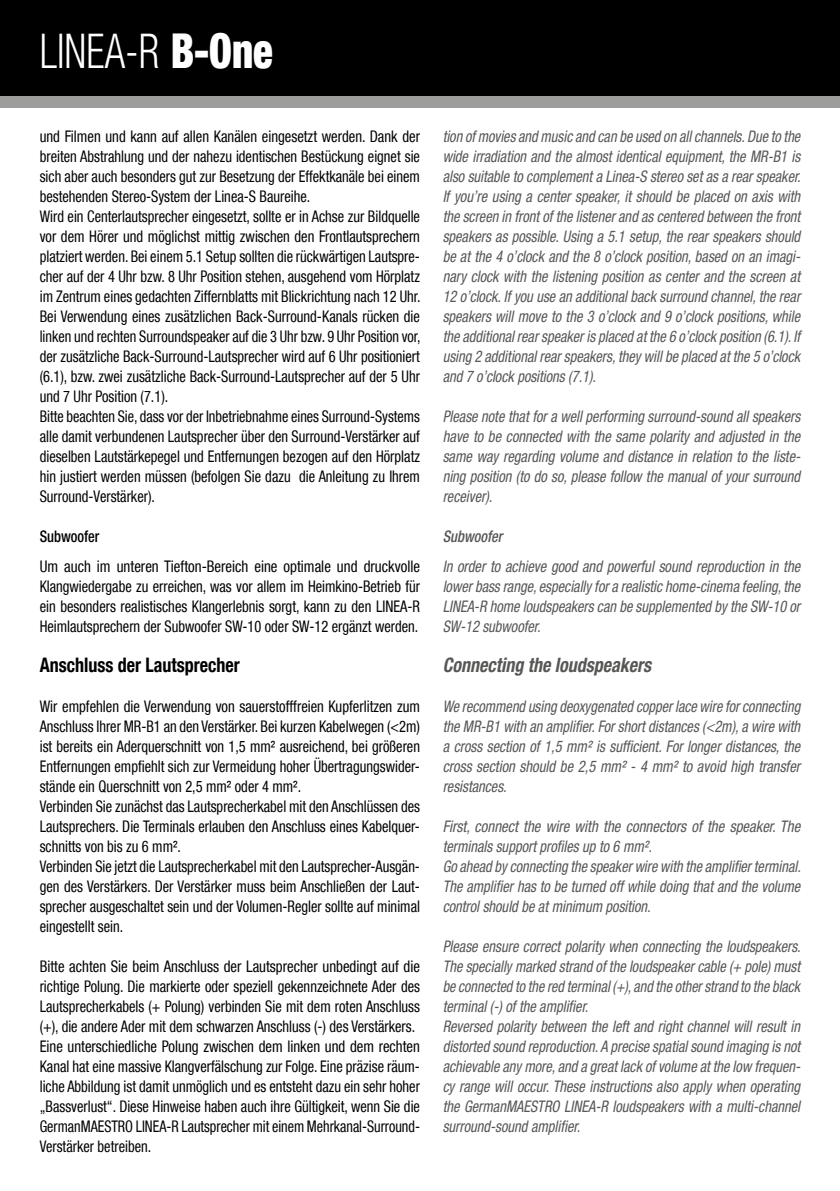
<style>
.page{position:relative;width:840px;height:1191px;background:#fff}
.page>*{position:absolute;margin:0;border:0;box-sizing:border-box;transform-origin:0 0}
.t1{font:300 condensed 48px "Helvetica Neue LT Com";color:#fff;scale:.85 1}
.t2{font:italic 700 condensed 20px "Helvetica Neue LT Com";color:#575756;scale:.9 1}
.t3{font:700 condensed 20px "Helvetica Neue LT Com";color:#000;scale:.9 1}
.t4{font:condensed 16px/20px "Helvetica Neue LT Com";color:#000;scale:.91 1}
.t5{font:italic condensed 16px/20px "Helvetica Neue LT Com";color:#575756;text-align:justify;scale:.89 1}
.t6{font:italic condensed 16px/20px "Helvetica Neue LT Com";color:#575756;text-align:justify;scale:.9 1}
.t7{font:condensed 16px/20px "Helvetica Neue LT Com";color:#000;scale:.92 1}
.t8{font:condensed 16px/20px "Helvetica Neue LT Com";color:#000;text-align:justify;scale:.93 1}
.t9{font:italic condensed 16px/20px "Helvetica Neue LT Com";color:#575756;scale:.93 1}
.t10{font:italic condensed 16px/20px "Helvetica Neue LT Com";color:#575756;text-align:justify;scale:.91 1}
.t11{font:500 condensed 16px "Helvetica Neue LT Com";color:#000;scale:.9 1}
.t12{font:italic 500 condensed 16px "Helvetica Neue LT Com";color:#575756;scale:.9 1}
.s1{font-weight:900}
</style>
<div class="page">
<div style="left:0;top:0;width:839px;height:96px;background:#000"></div>
<div style="left:0;top:96px;width:839px;height:12px;background:#9d9d9c"></div>
<h1 class="t1" style="left:40px;top:23px;width:276px">LINEA-R <span class="s1">B-One</span></h1>
<p class="t4" style="left:40px;top:126px;width:420px">und Filmen und kann auf allen Kanälen eingesetzt werden. Dank der breiten Abstrahlung und der nahezu identischen Bestückung eignet sie sich aber auch besonders gut zur Besetzung der Effektkanäle bei einem bestehenden Stereo-System der Linea-S Baureihe.<br>Wird ein Centerlautsprecher eingesetzt, sollte er in Achse zur Bildquelle vor dem Hörer und möglichst mittig zwischen den Frontlautsprechern platziert werden. Bei einem 5.1 Setup sollten die rückwärtigen Lautspre&shy;cher auf der 4 Uhr bzw. 8 Uhr Position stehen, ausgehend vom Hörplatz im Zentrum eines gedachten Ziffernblatts mit Blickrichtung nach 12 Uhr.<br>Bei Verwendung eines zusätzlichen Back-Surround-Kanals rücken die linken und rechten Surroundspeaker auf die 3 Uhr bzw. 9 Uhr Position vor, der zusätzliche Back-Surround-Lautsprecher wird auf 6 Uhr positioniert (6.1), bzw. zwei zusätzliche Back-Surround-Lautsprecher auf der 5 Uhr und 7 Uhr Position (7.1).<br>Bitte beachten Sie, dass vor der Inbetriebnahme eines Surround-Systems alle damit verbundenen Lautsprecher über den Surround-Verstärker auf dieselben Lautstärkepegel und Entfernungen bezogen auf den Hörplatz hin justiert werden müssen (befolgen Sie dazu die Anleitung zu Ihrem Surround-Verstärker).</p>
<p class="t11" style="left:40px;top:527px;width:68px">Subwoofer</p>
<p class="t8" style="left:40px;top:556px;width:410px">Um auch im unteren Tiefton-Bereich eine optimale und druckvolle Klangwiedergabe zu erreichen, was vor allem im Heimkino-Betrieb für ein besonders realistisches Klangerlebnis sorgt, kann zu den LINEA-R Heimlautsprechern der Subwoofer SW-10 oder SW-12 ergänzt werden.</p>
<p class="t3" style="left:40px;top:653px;width:224px">Anschluss der Lautsprecher</p>
<p class="t4" style="left:40px;top:696px;width:419px">Wir empfehlen die Verwendung von sauerstofffreien Kupferlitzen zum Anschluss Ihrer MR-B1 an den Verstärker. Bei kurzen Kabelwegen (&lt;2m) ist bereits ein Aderquerschnitt von 1,5 mm² ausreichend, bei größeren Entfernungen empfiehlt sich zur Vermeidung hoher Übertragungswider&shy;stände ein Querschnitt von 2,5 mm² oder 4 mm².<br>Verbinden Sie zunächst das Lautsprecherkabel mit den Anschlüssen des Lautsprechers. Die Terminals erlauben den Anschluss eines Kabelquer&shy;schnitts von bis zu 6 mm².<br>Verbinden Sie jetzt die Lautsprecherkabel mit den Lautsprecher-Ausgän&shy;gen des Verstärkers. Der Verstärker muss beim Anschließen der Laut&shy;sprecher ausgeschaltet sein und der Volumen-Regler sollte auf minimal eingestellt sein.</p>
<p class="t7" style="left:40px;top:956px;width:414px">Bitte achten Sie beim Anschluss der Lautsprecher unbedingt auf die richtige Polung. Die markierte oder speziell gekennzeichnete Ader des Lautsprecherkabels (+ Polung) verbinden Sie mit dem roten Anschluss (+), die andere Ader mit dem schwarzen Anschluss (-) des Verstärkers.<br>Eine unterschiedliche Polung zwischen dem linken und dem rechten Kanal hat eine massive Klangverfälschung zur Folge. Eine präzise räum&shy;liche Abbildung ist damit unmöglich und es entsteht dazu ein sehr hoher „Bassverlust“. Diese Hinweise haben auch ihre Gültigkeit, wenn Sie die GermanMAESTRO LINEA-R Lautsprecher mit einem Mehrkanal-Surround-Verstärker betreiben.</p>
<p class="t5" style="left:442px;top:126px;width:403px">tion of movies and music and can be used on all channels. Due to the wide irradiation and the almost identical equipment, the MR-B1 is also suitable to complement a Linea-S stereo set as a rear speaker.<br>If you’re using a center speaker, it should be placed on axis with the screen in front of the listener and as centered between the front speakers as possible. Using a 5.1 setup, the rear speakers should be at the 4 o’clock and the 8 o’clock position, based on an imagi&shy;nary clock with the listening position as center and the screen at 12 o’clock. If you use an additional back surround channel, the rear speakers will move to the 3 o’clock and 9 o’clock positions, while the additional rear speaker is placed at the 6 o’clock position (6.1). If using 2 additional rear speakers, they will be placed at the 5 o’clock and 7 o’clock positions (7.1).</p>
<p class="t6" style="left:442px;top:406px;width:399px">Please note that for a well performing surround-sound all speakers have to be connected with the same polarity and adjusted in the same way regarding volume and distance in relation to the liste&shy;ning position (to do so, please follow the manual of your surround receiver).</p>
<p class="t12" style="left:442px;top:527px;width:68px">Subwoofer</p>
<p class="t10" style="left:442px;top:556px;width:394px">In order to achieve good and powerful sound reproduction in the lower bass range, especially for a realistic home-cinema feeling, the LINEA-R home loudspeakers can be supplemented by the SW-10 or SW-12 subwoofer.</p>
<p class="t2" style="left:442px;top:653px;width:233px">Connecting the loudspeakers</p>
<p class="t5" style="left:442px;top:696px;width:403px">We recommend using deoxygenated copper lace wire for connecting the MR-B1 with an amplifier. For short distances (&lt;2m), a wire with a cross section of 1,5 mm² is sufficient. For longer distances, the cross section should be 2,5 mm² - 4 mm² to avoid high transfer resistances.</p>
<p class="t9" style="left:442px;top:816px;width:386px">First, connect the wire with the connectors of the speaker. The terminals support profiles up to 6 mm².<br>Go ahead by connecting the speaker wire with the amplifier terminal.<br>The amplifier has to be turned off while doing that and the volume control should be at minimum position.</p>
<p class="t6" style="left:442px;top:936px;width:399px;text-align:left">Please ensure correct polarity when connecting the loudspeakers.<br>The specially marked strand of the loudspeaker cable (+ pole) must be connected to the red terminal (+), and the other strand to the black terminal (-) of the amplifier.<br>Reversed polarity between the left and right channel will result in distorted sound reproduction. A precise spatial sound imaging is not achievable any more, and a great lack of volume at the low frequen&shy;cy range will occur. These instructions also apply when operating the GermanMAESTRO LINEA-R loudspeakers with a multi-channel surround-sound amplifier.</p>
</div>
